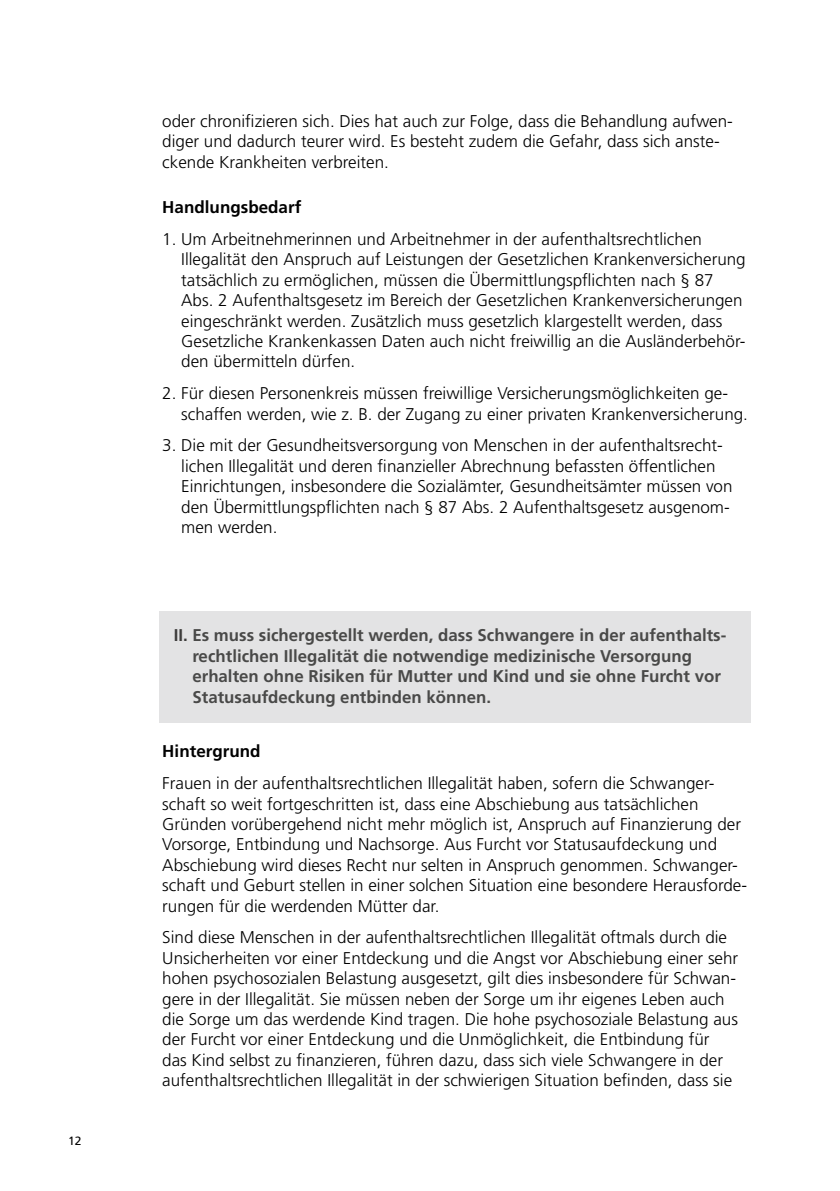
<style>
.page{position:relative;width:840px;height:1191px;background:#fff}
.page>*{position:absolute;margin:0;border:0;box-sizing:border-box;transform-origin:0 0}
._5___Text__Einzug{font:300 17px/20.4px "Frutiger";color:#000}
.t1{font:700 17px/20.4px "Frutiger";color:#494948}
._7___Fußnoten{font:300 17px/20.4px "Frutiger";color:#000}
._3___SL_bold{font:700 17px "Frutiger";color:#000}
._3b___SL_nach_HD{font:700 17px "Frutiger";color:#000}
.t2{font:12px "Frutiger";color:#000}
.s1{color:#3c3b3a}
</style>
<div class="page">
<div style="left:159px;top:611px;width:591px;height:112px;background:#e3e3e4"></div>
<p class="t2" style="left:68px;top:1134px;width:15px">12</p>
<p class="_7___Fußnoten" style="left:162px;top:111px;width:571px">oder chronifizieren sich. Dies hat auch zur Folge, dass die Behandlung aufwen&shy;diger und dadurch teurer wird. Es besteht zudem die Gefahr, dass sich anste&shy;ckende Krankheiten verbreiten.</p>
<p class="_3___SL_bold" style="left:162px;top:197px;width:140px">Handlungsbedarf</p>
<p class="_5___Text__Einzug" style="left:181px;top:229px;width:565px;text-indent:-19px">1. Um Arbeitnehmerinnen und Arbeitnehmer in der aufenthaltsrechtlichen Illegalität den Anspruch auf Leistungen der Gesetzlichen Krankenversicherung tatsächlich zu ermöglichen, müssen die Übermittlungspflichten nach § 87<br>Abs. 2 Aufenthaltsgesetz im Bereich der Gesetzlichen Krankenversicherungen eingeschränkt werden. Zusätzlich muss gesetzlich klargestellt werden, dass Gesetzliche Krankenkassen Daten auch nicht freiwillig an die Ausländerbehör&shy;den übermitteln dürfen.</p>
<p class="_5___Text__Einzug" style="left:181px;top:383px;width:568px;text-indent:-19px">2. Für diesen Personenkreis müssen freiwillige Versicherungsmöglichkeiten ge&shy;schaffen werden, wie z. B. der Zugang zu einer privaten Krankenversicherung.</p>
<p class="_5___Text__Einzug" style="left:181px;top:435px;width:552px;text-indent:-19px">3. Die mit der Gesundheitsversorgung von Menschen in der aufenthaltsrecht&shy;lichen Illegalität und deren finanzieller Abrechnung befassten öffentlichen Einrichtungen, insbesondere die Sozialämter, Gesundheitsämter müssen von den Übermittlungspflichten nach § 87 Abs. 2 Aufenthaltsgesetz ausgenom&shy;men werden.</p>
<p class="t1" style="left:192px;top:625px;width:535px;text-indent:-19px"><span class="s1">II.</span> Es muss sichergestellt werden, dass Schwangere in der aufenthalts&shy;rechtlichen Illegalität die notwendige medizinische Versorgung erhalten ohne Risiken für Mutter und Kind und sie ohne Furcht vor Statusaufdeckung entbinden können.</p>
<p class="_3b___SL_nach_HD" style="left:162px;top:741px;width:100px">Hintergrund</p>
<p class="_5___Text__Einzug" style="left:162px;top:773px;width:586px">Frauen in der aufenthaltsrechtlichen Illegalität haben, sofern die Schwanger&shy;schaft so weit fortgeschritten ist, dass eine Abschiebung aus tatsächlichen Gründen vorübergehend nicht mehr möglich ist, Anspruch auf Finanzierung der Vorsorge, Entbindung und Nachsorge. Aus Furcht vor Statusaufdeckung und Abschiebung wird dieses Recht nur selten in Anspruch genommen. Schwanger&shy;schaft und Geburt stellen in einer solchen Situation eine besondere Herausforde&shy;rungen für die werdenden Mütter dar.</p>
<p class="_5___Text__Einzug" style="left:162px;top:927px;width:577px">Sind diese Menschen in der aufenthaltsrechtlichen Illegalität oftmals durch die Unsicherheiten vor einer Entdeckung und die Angst vor Abschiebung einer sehr hohen psychosozialen Belastung ausgesetzt, gilt dies insbesondere für Schwan&shy;gere in der Illegalität. Sie müssen neben der Sorge um ihr eigenes Leben auch die Sorge um das werdende Kind tragen. Die hohe psychosoziale Belastung aus der Furcht vor einer Entdeckung und die Unmöglichkeit, die Entbindung für das Kind selbst zu finanzieren, führen dazu, dass sich viele Schwangere in der aufenthaltsrechtlichen Illegalität in der schwierigen Situation befinden, dass sie</p>
</div>
